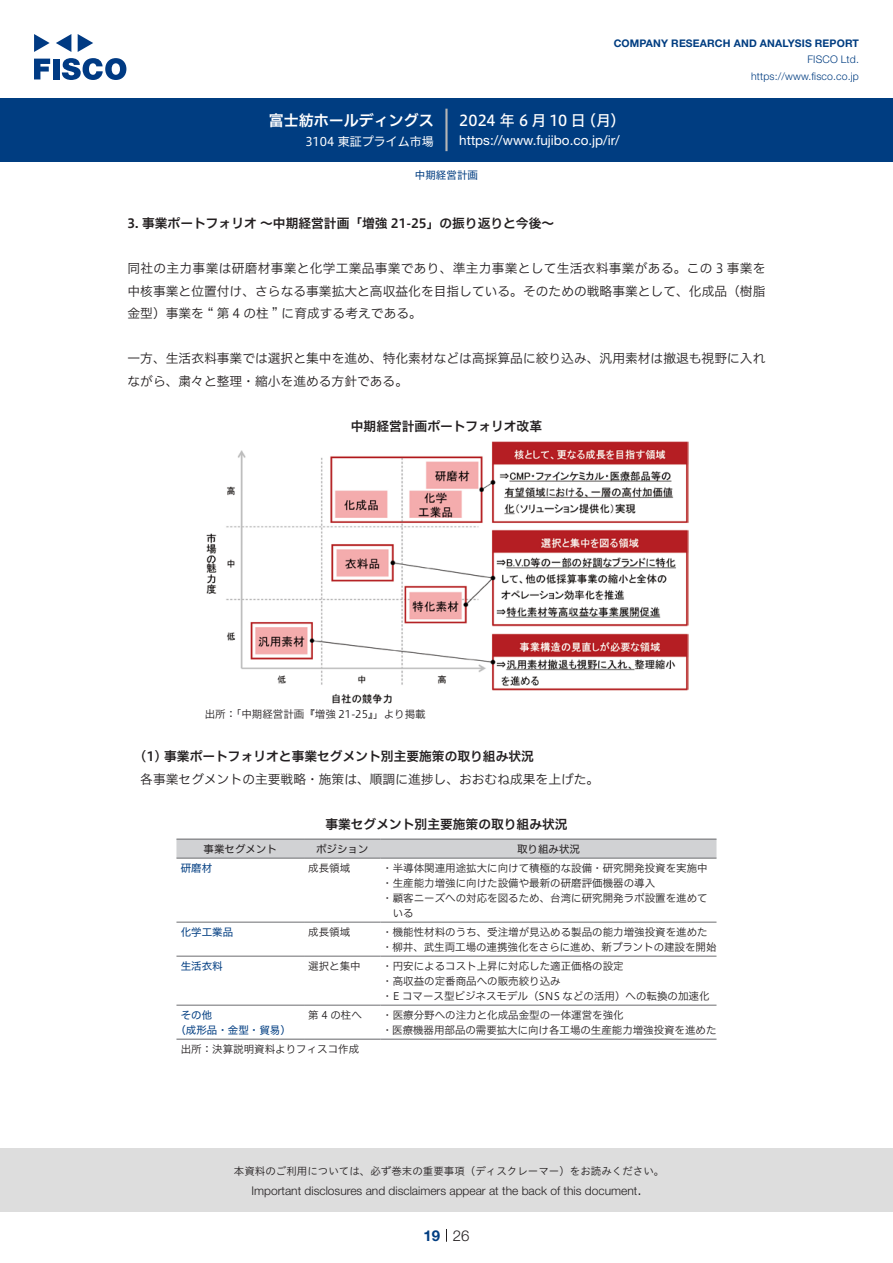
<style>
.page{position:relative;width:893px;height:1263px;background:#fff}
.page>*{position:absolute;margin:0;border:0;box-sizing:border-box;transform-origin:0 0}
.t1{font:15px "Hiragino UD Sans F Std N W5";color:#fff}
.t2{font:15px "Hiragino UD Sans F Std N W6";color:#fff}
.t3{font:300 15px "Helvetica Neue LT Std";color:#231f20}
.t4{font:700 15px "Helvetica Neue LT Std";color:#003d81}
.t5{font:13.5px "Helvetica Neue LT Std";color:#fff}
.本文{font:12.75px/22.5px "Hiragino UD Sans F Std N W3";color:#231f20;text-align:justify}
.小タイトル{font:12.75px "Hiragino UD Sans F Std N W6";color:#231f20}
.本文3mm{font:12.75px "Hiragino UD Sans F Std N W3";color:#231f20}
.チャートタイトル{font:12.75px "Hiragino UD Sans F Std N W6";color:#231f20}
.小タイトル3mm{font:12.75px "Hiragino UD Sans F Std N W6";color:#231f20}
.t6{font:300 12px "Helvetica Neue LT Std";color:#231f20}
.t7{font:12px "Hiragino UD Sans F Std N W4";color:#fff}
.表組み基本スタイル{font:10.5px/15px "Hiragino UD Sans F Std N W3";color:#231f20}
.t8{font:10.5px "Hiragino UD Sans Std W3";color:#231f20}
.t9{font:700 10.5px "Helvetica Neue LT Std";letter-spacing:.015em;color:#003d81}
.t10{font:300 10.5px/16.5px "Helvetica Neue LT Std";letter-spacing:.015em;color:#003d81;text-align:right}
.表左{font:10.5px "Hiragino UD Sans F Std N W4";color:#003d81}
.表上{font:10.5px "Hiragino UD Sans F Std N W4";color:#231f20}
.ヘッダー{font:10.5px "Hiragino UD Sans F Std N W4";color:#003d81}
</style>
<div class="page">
<div style="left:0;top:1148px;width:893px;height:64px;background:#ddd"></div>
<svg style="left:34px;top:59px;width:16px;height:20px"></svg>
<div style="left:53px;top:59px;width:6px;height:20px;background:#003a83"></div>
<svg style="left:62px;top:58px;width:64px;height:22px"></svg>
<svg style="left:34px;top:34px;width:16px;height:18px"></svg>
<svg style="left:78px;top:34px;width:15px;height:18px"></svg>
<svg style="left:56px;top:34px;width:15px;height:18px"></svg>
<div style="left:0;top:98px;width:893px;height:64px;background:#003d81"></div>
<hr style="left:445px;top:109px;width:3px;height:42px;background:#b5b5b6">
<svg style="left:446px;top:1229px;width:1px;height:13px"></svg>
<img style="left:206px;top:441px;width:482px;height:263px">
<div style="left:176px;top:840px;width:540px;height:18px;background:#d1d2d4"></div>
<hr style="left:176px;top:858px;width:128px;height:1px;background:#6c6d70">
<hr style="left:304px;top:858px;width:77px;height:1px;background:#6c6d70">
<hr style="left:381px;top:858px;width:335px;height:1px;background:#6c6d70">
<hr style="left:176px;top:922px;width:128px;height:1px;background:#6c6d70">
<hr style="left:304px;top:922px;width:77px;height:1px;background:#6c6d70">
<hr style="left:381px;top:922px;width:335px;height:1px;background:#6c6d70">
<hr style="left:176px;top:956px;width:128px;height:1px;background:#6c6d70">
<hr style="left:304px;top:956px;width:77px;height:1px;background:#6c6d70">
<hr style="left:381px;top:956px;width:335px;height:1px;background:#6c6d70">
<hr style="left:176px;top:1005px;width:128px;height:1px;background:#6c6d70">
<hr style="left:304px;top:1005px;width:77px;height:1px;background:#6c6d70">
<hr style="left:381px;top:1005px;width:335px;height:1px;background:#6c6d70">
<hr style="left:176px;top:838px;width:128px;height:2px;background:#6c6d70">
<hr style="left:304px;top:838px;width:77px;height:2px;background:#6c6d70">
<hr style="left:381px;top:838px;width:335px;height:2px;background:#6c6d70">
<hr style="left:176px;top:1039px;width:128px;height:1px;background:#6c6d70">
<hr style="left:304px;top:1039px;width:77px;height:1px;background:#6c6d70">
<hr style="left:381px;top:1039px;width:335px;height:1px;background:#6c6d70">
<h1 class="t2" style="left:269px;top:109px;width:167px">富士紡ホールディングス</h1>
<p class="t7" style="left:305px;top:132px;width:130px">3104 東証プライム市場</p>
<p class="t9" style="left:614px;top:37px;width:247px">COMPANY RESEARCH AND ANALYSIS REPORT</p>
<p class="t10" style="left:751px;top:51px;width:109px">FISCO Ltd. https://www.fisco.co j p.</p>
<h1 class="t1" style="left:581px;top:109px;width:46px">（月(</h1>
<h1 class="t1" style="left:459px;top:109px;width:128px">2024 年 6 月 10 日</h1>
<p class="t5" style="left:459px;top:132px;width:162px">https://www.fujibo. c o j p. /i r/</p>
<p class="ヘッダー" style="left:415px;top:167px;width:64px">中期経営計画</p>
<p class="小タイトル" style="left:128px;top:214px;width:428px">3. 事業ポートフォリオ～中期経営計画「増強 21-25」の振り返りと今後~</p>
<p class="本文" style="left:128px;top:256px;width:639px">同社の主力事業は研磨材事業と化学工業品事業であり、準主力事業として生活衣料事業がある。この 3 事業を中核事業と位置付け、さらなる事業拡大と高収益化を目指している。そのための戦略事業として、化成品（樹脂金型）事業を “ 第 4 の柱 ” に育成する考えである。</p>
<p class="本文" style="left:128px;top:346px;width:639px">一方、生活衣料事業では選択と集中を進め、特化素材などは高採算品に絞り込み、汎用素材は撤退も視野に入れながら、粛々と整理・縮小を進める方針である。</p>
<p class="チャートタイトル" style="left:351px;top:416px;width:193px">中期経営計画ポートフォリオ改革</p>
<p class="表組み基本スタイル" style="left:205px;top:706px;width:223px">出所「：中期経営計画『増強 21-25』」より掲載</p>
<p class="小タイトル3mm" style="left:140px;top:746px;width:395px">1( ) 事業ポートフォリオと事業セグメント別主要施策の取り組み状況</p>
<p class="本文3mm" style="left:140px;top:769px;width:461px">各事業セグメントの主要戦略・施策は、順調に進捗し、おおむね成果を上げた。</p>
<p class="チャートタイトル" style="left:325px;top:814px;width:244px">事業セグメント別主要施策の取り組み状況</p>
<p class="表上" style="left:517px;top:841px;width:64px">取り組み状況</p>
<p class="表上" style="left:316px;top:841px;width:54px">ポジション</p>
<p class="表上" style="left:203px;top:841px;width:75px">事業セグメント</p>
<p class="表左" style="left:181px;top:860px;width:33px">研磨材</p>
<p class="表組み基本スタイル" style="left:308px;top:859px;width:43px">成長領域</p>
<p class="表左" style="left:181px;top:924px;width:54px">化学工業品</p>
<p class="表組み基本スタイル" style="left:308px;top:923px;width:43px">成長領域</p>
<p class="表左" style="left:181px;top:958px;width:43px">生活衣料</p>
<p class="表組み基本スタイル" style="left:308px;top:957px;width:54px">選択と集中</p>
<p class="表左" style="left:181px;top:1007px;width:33px">その他</p>
<p class="表左" style="left:175px;top:1022px;width:117px">（成形品・金型・貿易(</p>
<p class="表組み基本スタイル" style="left:308px;top:1006px;width:55px">第 4 の柱へ</p>
<p class="表組み基本スタイル" style="left:181px;top:1040px;width:180px">出所：決算説明資料よりフィスコ作成</p>
<p class="表組み基本スタイル" style="left:382px;top:859px;width:327px">・半導体関連用途拡大に向けて積極的な設備・研究開発投資を実施中</p>
<p class="表組み基本スタイル" style="left:382px;top:874px;width:274px">・生産能力増強に向けた設備や最新の研磨評価機器の導入</p>
<p class="表組み基本スタイル" style="left:393px;top:889px;width:316px;text-indent:-10px">・顧客ニーズへの対応を図るため、台湾に研究開発ラボ設置を進めている</p>
<p class="表組み基本スタイル" style="left:382px;top:923px;width:327px">・機能性材料のうち、受注増が見込める製品の能力増強投資を進めた</p>
<p class="表組み基本スタイル" style="left:382px;top:938px;width:336px">・柳井、武生両工場の連携強化をさらに進め、新プラントの建設を開始</p>
<p class="表組み基本スタイル" style="left:382px;top:957px;width:243px">・円安によるコスト上昇に対応した適正価格の設定</p>
<p class="表組み基本スタイル" style="left:382px;top:972px;width:180px">・高収益の定番商品への販売絞り込み</p>
<p class="表組み基本スタイル" style="left:382px;top:987px;width:329px">・E コマース型ビジネスモデル（SNS などの活用）への転換の加速化</p>
<p class="表組み基本スタイル" style="left:382px;top:1006px;width:243px">・医療分野への注力と化成品金型の一体運営を強化</p>
<p class="表組み基本スタイル" style="left:382px;top:1021px;width:336px">・医療機器用部品の需要拡大に向け各工場の生産能力増強投資を進めた</p>
<p class="t8" style="left:234px;top:1163px;width:432px">本資料のご利用については、必ず巻末の重要事項（ディスクレーマー）をお読みください。</p>
<h1 class="t3" style="left:637px;top:1180px;width:6px">.</h1>
<p class="t6" style="left:251px;top:1183px;width:387px">Important disclosures and disclaimers appear at the back of this document</p>
<h1 class="t4" style="left:423px;top:1226px;width:18px">19</h1>
<h1 class="t3" style="left:453px;top:1226px;width:18px">26</h1>
</div>
